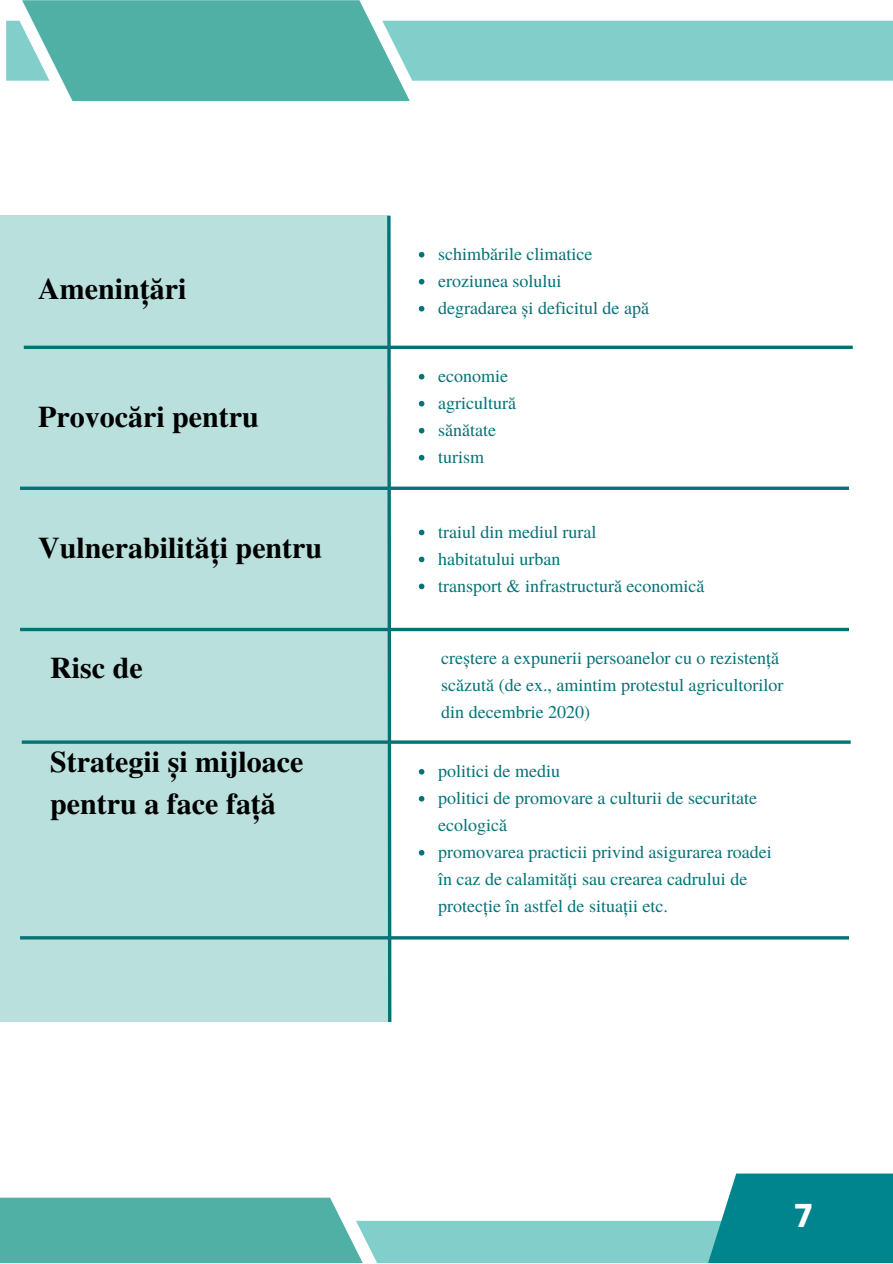
<style>
.page{position:relative;width:893px;height:1264px;background:#fff}
.page>*{position:absolute;margin:0;border:0;box-sizing:border-box;transform-origin:0 0}
.t1{font:700 33px "Garet";color:#fff}
.t2{font:700 30px/41.5px "Te X Gyre Termes";color:#000}
.t3{font:18px/27px "Te X Gyre Termes";color:#057276}
</style>
<div class="page">
<svg style="left:6px;top:0;width:886px;height:101px"></svg>
<svg style="left:0;top:1173px;width:892px;height:89px"></svg>
<div style="left:0;top:216px;width:388px;height:805px;background:#b9e0dc"></div>
<svg style="left:24px;top:345px;width:828px;height:4px;background:#278689"></svg>
<svg style="left:385px;top:215px;width:8px;height:807px"></svg>
<svg style="left:20px;top:486px;width:828px;height:4px;background:#268588"></svg>
<hr style="left:20px;top:628px;width:828px;height:3px;background:#057276">
<hr style="left:22px;top:740px;width:828px;height:3px;background:#057276">
<svg style="left:419px;top:252px;width:5px;height:5px"></svg>
<svg style="left:419px;top:279px;width:5px;height:5px"></svg>
<svg style="left:419px;top:306px;width:5px;height:5px"></svg>
<svg style="left:419px;top:374px;width:5px;height:5px"></svg>
<svg style="left:419px;top:401px;width:5px;height:5px"></svg>
<svg style="left:419px;top:428px;width:5px;height:5px"></svg>
<svg style="left:419px;top:455px;width:5px;height:5px"></svg>
<svg style="left:419px;top:529px;width:5px;height:6px"></svg>
<svg style="left:419px;top:556px;width:5px;height:6px"></svg>
<svg style="left:419px;top:583px;width:5px;height:6px"></svg>
<svg style="left:419px;top:769px;width:5px;height:5px"></svg>
<svg style="left:419px;top:796px;width:5px;height:5px"></svg>
<svg style="left:419px;top:850px;width:5px;height:5px"></svg>
<hr style="left:20px;top:936px;width:828px;height:3px;background:#057276">
<h2 class="t2" style="left:38px;top:267px;width:150px">Amenințări</h2>
<h2 class="t2" style="left:38px;top:395px;width:222px">Provocări pentru</h2>
<p class="t3" style="left:438px;top:239px;width:212px">schimbările climatice eroziunea solului<br>degradarea și deficitul de apă</p>
<p class="t3" style="left:438px;top:361px;width:79px">economie agricultură sănătate turism</p>
<h2 class="t2" style="left:38px;top:525px;width:285px">Vulnerabilități pentru</h2>
<p class="t3" style="left:438px;top:517px;width:268px">traiul din mediul rural<br>habitatului urban<br>transport &amp; infrastructură economică</p>
<h2 class="t2" style="left:50px;top:646px;width:94px">Risc de</h2>
<h2 class="t2" style="left:50px;top:739px;width:254px">Strategii și mijloace pentru a face față</h2>
<p class="t3" style="left:441px;top:643px;width:344px">creștere a expunerii persoanelor cu o rezistență scăzută (de ex., amintim protestul agricultorilor din decembrie 2020)</p>
<p class="t3" style="left:438px;top:756px;width:335px">politici de mediu<br>politici de promovare a culturii de securitate ecologică<br>promovarea practicii privind asigurarea roadei în caz de calamități sau crearea cadrului de protecție în astfel de situații etc.</p>
<h1 class="t1" style="left:794px;top:1191px;width:20px">7</h1>
</div>
